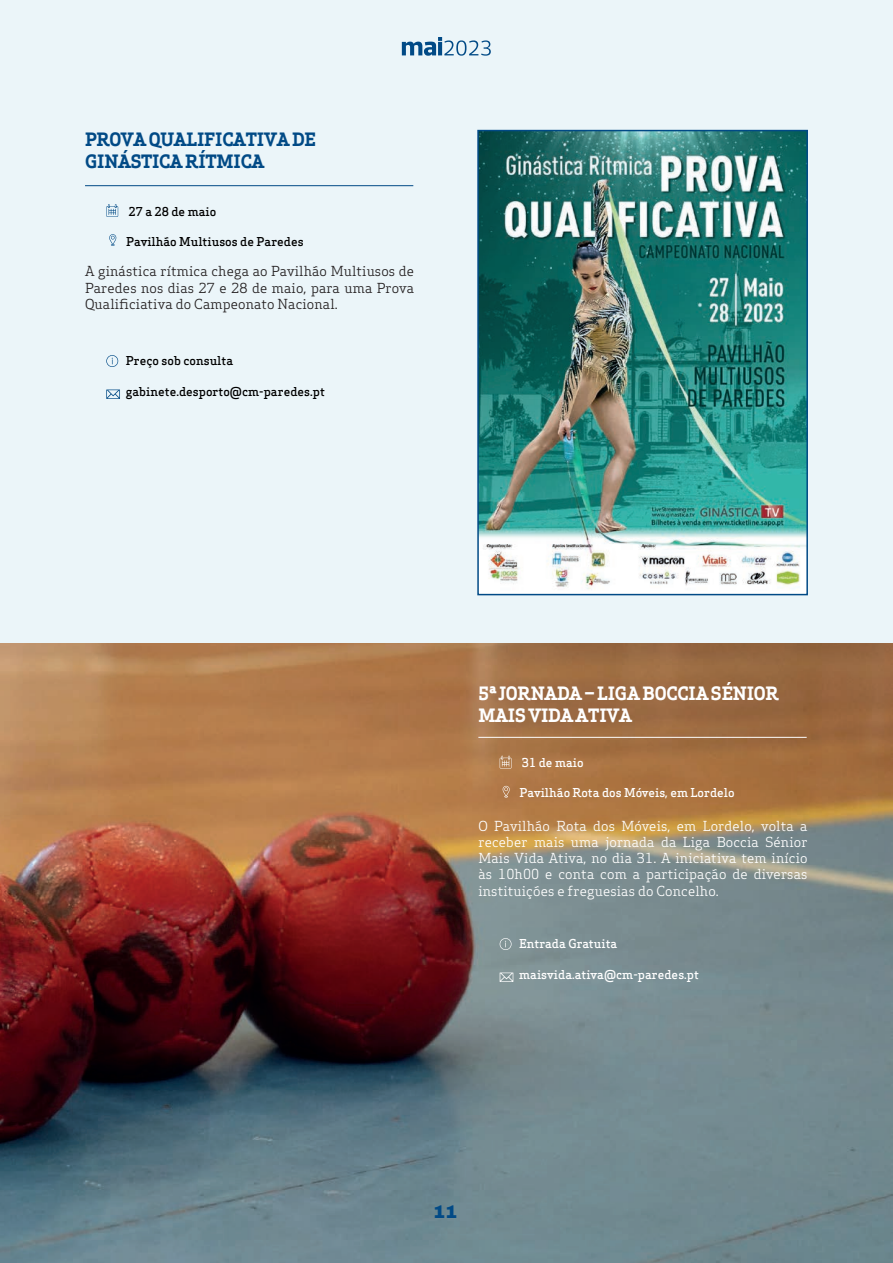
<style>
.page{position:relative;width:893px;height:1263px;background:#fff}
.page>*{position:absolute;margin:0;border:0;box-sizing:border-box;transform-origin:0 0}
.t1{font:700 18px/21.6px "Apex Serif";letter-spacing:-.01em;color:#fff}
.t2{font:700 18px/21.6px "Apex Serif";letter-spacing:-.01em;color:#014a86}
.t3{font:900 18px "Archivo";color:#014a86}
.t4{font:13.5px/16.2px "Apex Serif";letter-spacing:.01em;color:#fff;text-align:justify}
.t5{font:13.5px/16.2px "Apex Serif";letter-spacing:.01em;color:#231f20;text-align:justify}
.t6{font:500 12px "Apex Serif";color:#000}
.t7{font:500 12px "Apex Serif";color:#fff}
</style>
<div class="page">
<img style="left:0;top:642px;width:893px;height:621px">
<div style="left:0;top:0;width:893px;height:642px;background:#ebf5f9"></div>
<hr style="left:478px;top:737px;width:329px;height:1px;background:#fff">
<svg style="left:500px;top:756px;width:12px;height:13px"></svg>
<svg style="left:503px;top:786px;width:7px;height:11px"></svg>
<svg style="left:500px;top:938px;width:12px;height:12px"></svg>
<svg style="left:500px;top:972px;width:13px;height:10px"></svg>
<svg style="left:402px;top:37px;width:89px;height:19px"></svg>
<img style="left:480px;top:133px;width:325px;height:459px">
<div style="left:477px;top:130px;width:331px;height:465px;border:2px solid #014a86"></div>
<hr style="left:85px;top:185px;width:328px;height:1px;background:#014a86">
<svg style="left:106px;top:204px;width:12px;height:13px"></svg>
<svg style="left:109px;top:234px;width:7px;height:12px"></svg>
<svg style="left:106px;top:355px;width:12px;height:12px"></svg>
<svg style="left:106px;top:389px;width:14px;height:10px"></svg>
<h1 class="t2" style="left:85px;top:128px;width:233px">PROVA QUALIFICATIVA DE<br>GINÁSTICA RÍTMICA</h1>
<p class="t6" style="left:129px;top:204px;width:89px">27 a 28 de maio</p>
<p class="t6" style="left:126px;top:234px;width:179px">Pavilhão Multiusos de Paredes</p>
<p class="t5" style="left:85px;top:263px;width:331px">A ginástica rítmica chega ao Pavilhão Multiusos de Paredes nos dias 27 e 28 de maio, para uma Prova Qualificiativa do Campeonato Nacional.</p>
<p class="t6" style="left:126px;top:353px;width:109px">Preço sob consulta</p>
<p class="t6" style="left:126px;top:384px;width:201px">gabinete.desporto@cm-paredes.pt</p>
<h1 class="t1" style="left:478px;top:683px;width:302px">5ª JORNADA – LIGA BOCCIA SÉNIOR<br>MAIS VIDA ATIVA</h1>
<p class="t7" style="left:522px;top:755px;width:63px">31 de maio</p>
<p class="t7" style="left:519px;top:785px;width:217px">Pavilhão Rota dos Móveis, em Lordelo</p>
<p class="t4" style="left:478px;top:818px;width:331px">O Pavilhão Rota dos Móveis, em Lordelo, volta a receber mais uma jornada da Liga Boccia Sénior Mais Vida Ativa, no dia 31. A iniciativa tem início às 10h00 e conta com a participação de diversas instituições e freguesias do Concelho.</p>
<p class="t7" style="left:519px;top:936px;width:100px">Entrada Gratuita</p>
<p class="t7" style="left:519px;top:967px;width:181px">maisvida.ativa@cm-paredes.pt</p>
<h1 class="t3" style="left:433px;top:1201px;width:26px">11</h1>
</div>
